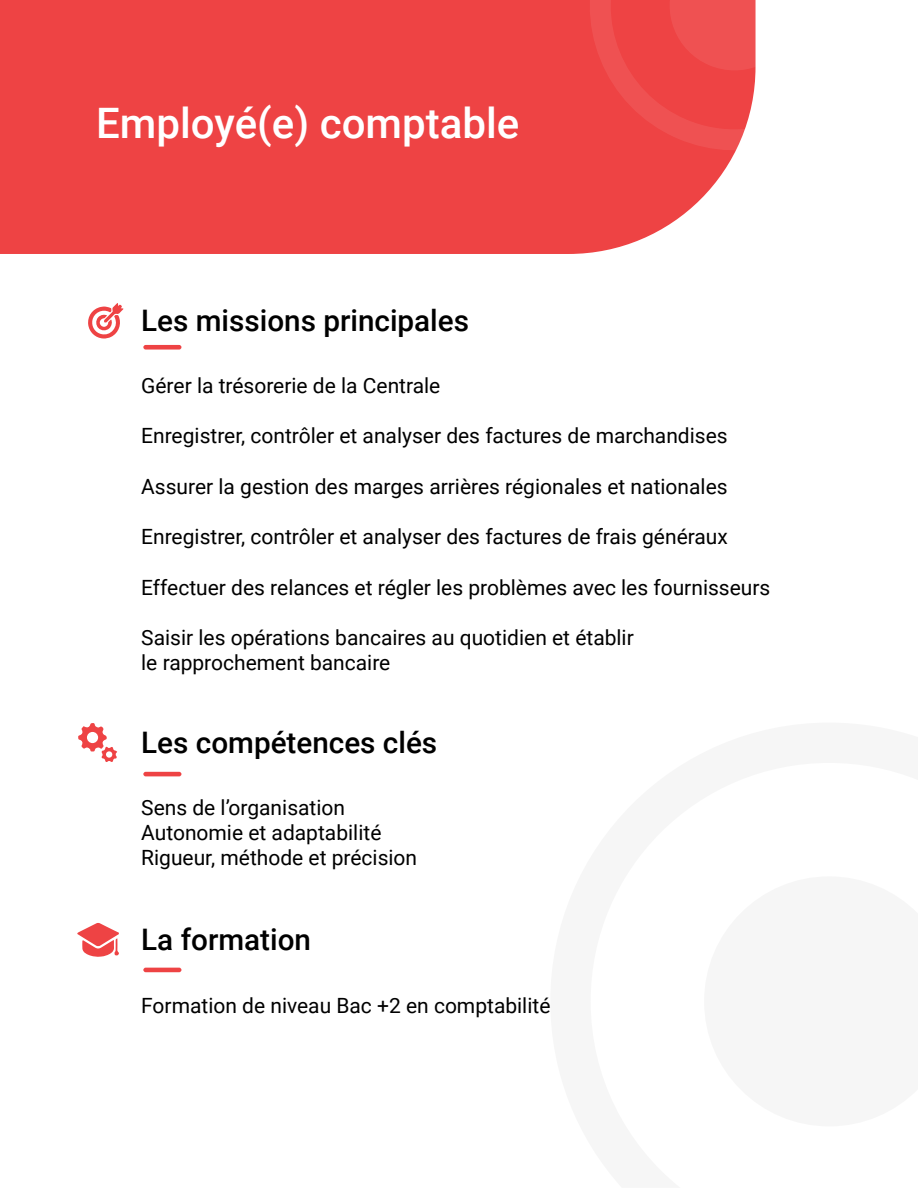
<style>
.page{position:relative;width:918px;height:1188px;background:#fff}
.page>*{position:absolute;margin:0;border:0;box-sizing:border-box;transform-origin:0 0}
.t1{font:500 42px "Roboto";color:#fff}
.t2{font:500 29.7px "Roboto";color:#000}
.t3{font:21px/25.2px "Roboto";color:#000}
</style>
<div class="page">
<div style="left:0;top:0;width:736px;height:254px;background:#ee4344"></div>
<div style="left:143px;top:345px;width:38px;height:5px;background:#ee4344;border-radius:2px"></div>
<svg style="left:590px;top:0;width:166px;height:150px;background:#ee4c4d"></svg>
<svg style="left:88px;top:303px;width:35px;height:36px"></svg>
<hr style="left:143px;top:772px;width:38px;height:4px;background:#ee4344;border-radius:2px">
<svg style="left:78px;top:723px;width:39px;height:39px"></svg>
<hr style="left:143px;top:968px;width:38px;height:4px;background:#ee4344;border-radius:2px">
<svg style="left:77px;top:923px;width:42px;height:34px"></svg>
<h1 class="t1" style="left:96px;top:93px;width:425px">Employé(e) comptable</h1>
<h2 class="t2" style="left:141px;top:300px;width:329px">Les missions principales</h2>
<p class="t3" style="left:141px;top:372px;width:301px">Gérer la trésorerie de la Centrale</p>
<p class="t3" style="left:141px;top:422px;width:588px">Enregistrer, contrôler et analyser des factures de marchandises</p>
<p class="t3" style="left:141px;top:473px;width:588px">Assurer la gestion des marges arrières régionales et nationales</p>
<p class="t3" style="left:141px;top:523px;width:588px">Enregistrer, contrôler et analyser des factures de frais généraux</p>
<p class="t3" style="left:141px;top:574px;width:631px">Effectuer des relances et régler les problèmes avec les fournisseurs</p>
<p class="t3" style="left:141px;top:624px;width:494px">Saisir les opérations bancaires au quotidien et établir le rapprochement bancaire</p>
<h2 class="t2" style="left:141px;top:721px;width:298px">Les compétences clés</h2>
<p class="t3" style="left:141px;top:794px;width:277px">Sens de l’organisation<br>Autonomie et adaptabilité<br>Rigueur, méthode et précision</p>
<h2 class="t2" style="left:141px;top:919px;width:171px">La formation</h2>
<p class="t3" style="left:141px;top:992px;width:411px">Formation de niveau Bac +2 en comptabilité</p>
</div>
